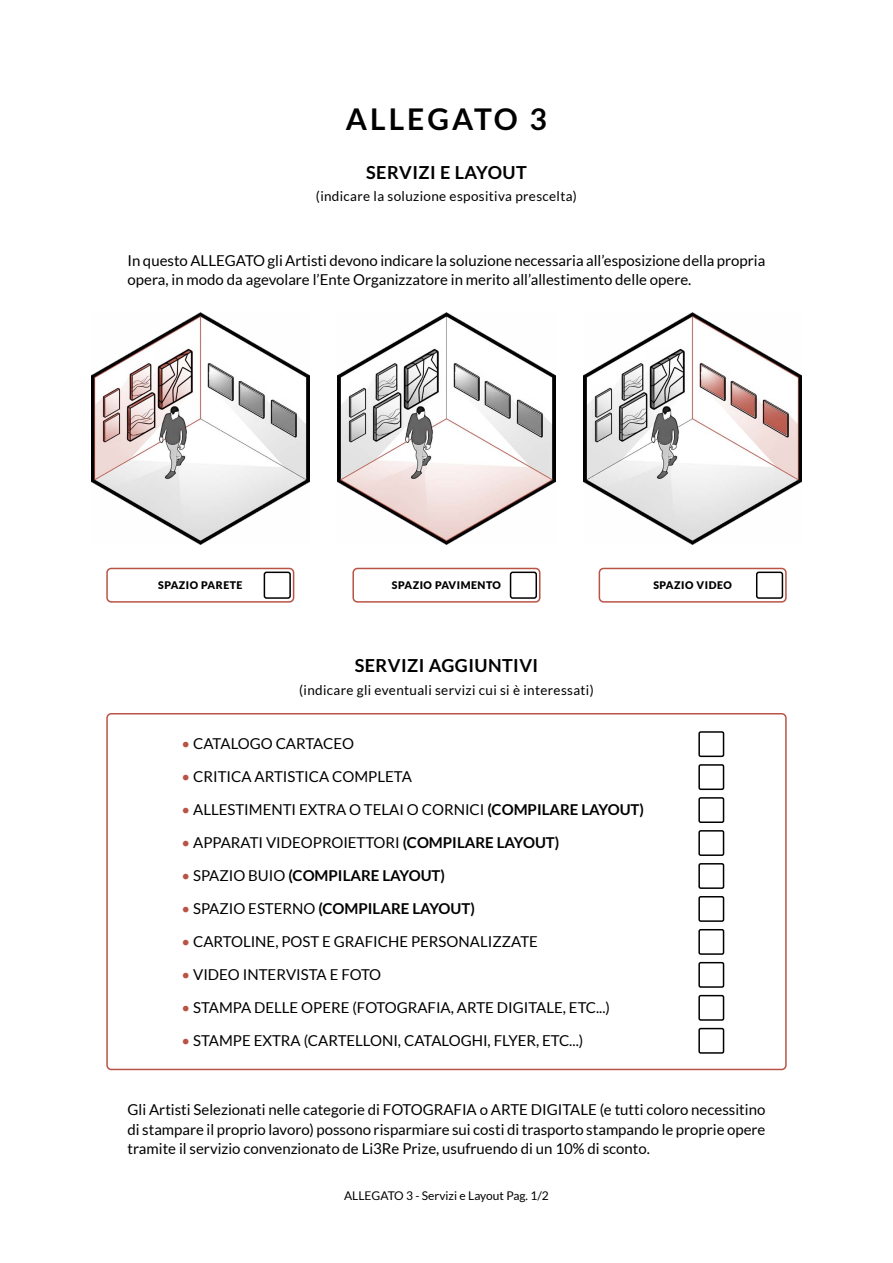
<style>
.page{position:relative;width:893px;height:1263px;background:#fff}
.page>*{position:absolute;margin:0;border:0;box-sizing:border-box;transform-origin:0 0}
.t1{font:700 30px "Lato";letter-spacing:.1em;color:#000}
.t2{font:700 18px "Lato";letter-spacing:.025em;color:#000}
.t3{font:15px/19.6px "Lato";color:#000}
.t4{font:700 15px "Lato";color:#000}
.t5{font:13.5px "Lato";letter-spacing:.025em;color:#000}
.t6{font:12px "Lato";color:#000}
.t7{font:900 10.5px "Lato";letter-spacing:.05em;color:#000}
.s1{color:#b95346}
.s2{font-weight:700}
.s3{font-weight:400;color:#b95346}
.s4{font-weight:400}
</style>
<div class="page">
<div style="left:106px;top:713px;width:681px;height:357px;border:2px solid #b95346;border-radius:4px"></div>
<img style="left:92px;top:313px;width:217px;height:231px">
<img style="left:338px;top:313px;width:217px;height:231px">
<img style="left:584px;top:313px;width:217px;height:231px">
<div style="left:106px;top:568px;width:188px;height:35px;border:2px solid #b95346;border-radius:4px"></div>
<div style="left:264px;top:572px;width:27px;height:27px;border:2px solid #000;border-radius:2px"></div>
<div style="left:352px;top:568px;width:188px;height:35px;border:2px solid #b95346;border-radius:4px"></div>
<div style="left:510px;top:572px;width:27px;height:27px;border:2px solid #000;border-radius:2px"></div>
<div style="left:599px;top:568px;width:188px;height:35px;border:2px solid #b95346;border-radius:4px"></div>
<div style="left:756px;top:572px;width:27px;height:27px;border:2px solid #000;border-radius:2px"></div>
<div style="left:698px;top:731px;width:26px;height:26px;border:2px solid #000;border-radius:2px"></div>
<div style="left:698px;top:764px;width:26px;height:26px;border:2px solid #000;border-radius:2px"></div>
<div style="left:698px;top:797px;width:26px;height:26px;border:2px solid #000;border-radius:2px"></div>
<div style="left:698px;top:830px;width:26px;height:26px;border:2px solid #000;border-radius:2px"></div>
<div style="left:698px;top:863px;width:26px;height:26px;border:2px solid #000;border-radius:2px"></div>
<div style="left:698px;top:896px;width:26px;height:26px;border:2px solid #000;border-radius:2px"></div>
<div style="left:698px;top:929px;width:26px;height:26px;border:2px solid #000;border-radius:2px"></div>
<div style="left:698px;top:962px;width:26px;height:26px;border:2px solid #000;border-radius:2px"></div>
<div style="left:698px;top:995px;width:26px;height:26px;border:2px solid #000;border-radius:2px"></div>
<div style="left:698px;top:1028px;width:26px;height:26px;border:2px solid #000;border-radius:2px"></div>
<h1 class="t1" style="left:346px;top:102px;width:203px">ALLEGATO 3</h1>
<p class="t2" style="left:366px;top:162px;width:162px">SERVIZI E LAYOUT</p>
<p class="t5" style="left:316px;top:189px;width:263px">(indicare la soluzione espositiva prescelta)</p>
<p class="t3" style="left:128px;top:250px;width:639px">In questo ALLEGATO gli Artisti devono indicare la soluzione necessaria all’esposizione della propria opera, in modo da agevolare l’Ente Organizzatore in merito all’allestimento delle opere.</p>
<p class="t7" style="left:158px;top:579px;width:86px">SPAZIO PARETE</p>
<p class="t7" style="left:392px;top:579px;width:111px">SPAZIO PAVIMENTO</p>
<p class="t7" style="left:653px;top:579px;width:80px">SPAZIO VIDEO</p>
<p class="t2" style="left:355px;top:655px;width:185px">SERVIZI AGGIUNTIVI</p>
<p class="t5" style="left:299px;top:682px;width:296px">(indicare gli eventuali servizi cui si è interessati)</p>
<p class="t3" style="left:182px;top:733px;width:174px"><span class="s1">•</span> CATALOGO CARTACEO</p>
<p class="t3" style="left:182px;top:766px;width:232px"><span class="s1">•</span> CRITICA ARTISTICA COMPLETA</p>
<p class="t3" style="left:182px;top:799px;width:464px"><span class="s1">•</span> ALLESTIMENTI EXTRA O TELAI O CORNICI <span class="s2">(COMPILARE LAYOUT)</span></p>
<p class="t3" style="left:182px;top:832px;width:379px"><span class="s1">•</span> APPARATI VIDEOPROIETTORI <span class="s2">(COMPILARE LAYOUT)</span></p>
<p class="t4" style="left:182px;top:867px;width:265px"><span class="s3">•</span> <span class="s4">SPAZIO BUIO</span> (COMPILARE LAYOUT)</p>
<p class="t4" style="left:182px;top:900px;width:295px"><span class="s3">•</span> <span class="s4">SPAZIO ESTERNO</span> (COMPILARE LAYOUT)</p>
<p class="t3" style="left:182px;top:931px;width:358px"><span class="s1">•</span> CARTOLINE, POST E GRAFICHE PERSONALIZZATE</p>
<p class="t3" style="left:182px;top:964px;width:201px"><span class="s1">•</span> VIDEO INTERVISTA E FOTO</p>
<p class="t3" style="left:182px;top:997px;width:430px"><span class="s1">•</span> STAMPA DELLE OPERE (FOTOGRAFIA, ARTE DIGITALE, ETC...)</p>
<p class="t3" style="left:182px;top:1030px;width:403px"><span class="s1">•</span> STAMPE EXTRA (CARTELLONI, CATALOGHI, FLYER, ETC...)</p>
<p class="t3" style="left:128px;top:1100px;width:639px;text-align:justify">Gli Artisti Selezionati nelle categorie di FOTOGRAFIA o ARTE DIGITALE (e tutti coloro necessitino di stampare il proprio lavoro) possono risparmiare sui costi di trasporto stampando le proprie opere tramite il servizio convenzionato de Li3Re Prize, usufruendo di un 10% di sconto.</p>
<p class="t6" style="left:344px;top:1189px;width:206px">ALLEGATO 3 - Servizi e Layout Pag. 1/2</p>
</div>
